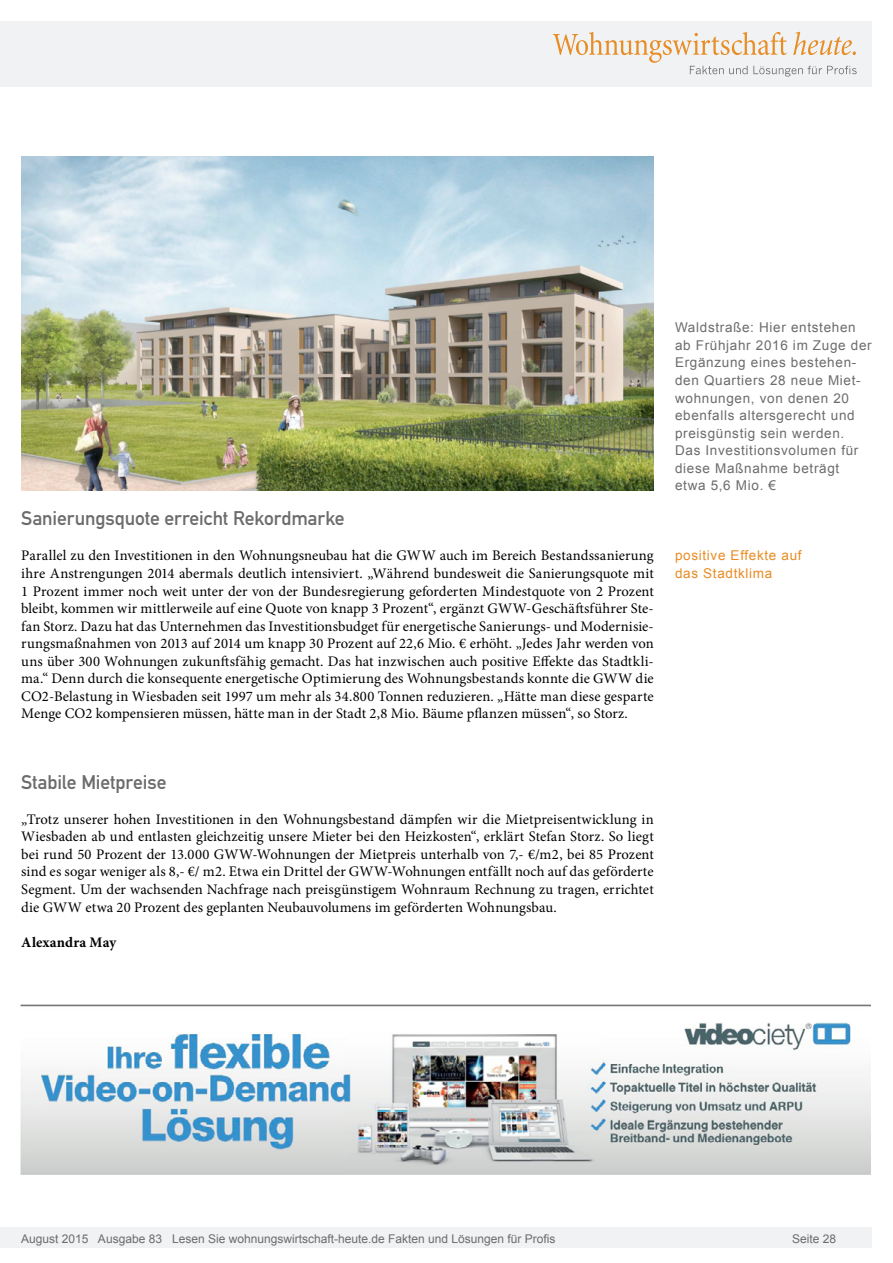
<style>
.page{position:relative;width:893px;height:1263px;background:#fff}
.page>*{position:absolute;margin:0;border:0;box-sizing:border-box;transform-origin:0 0}
.Überschrift_Grau{font:19.5px "DIN Mittelschrift";letter-spacing:-.005em;color:#6c6c6c}
.Fließtext_erste_Zeil{font:14.7px/17.5px "Minion Pro";letter-spacing:.005em;color:#000;text-align:justify}
.AUTOR{font:700 14.7px "Minion Pro";letter-spacing:.01em;color:#000}
.Bildunterschrift{font:13.5px/17.5px "Arial";letter-spacing:.05em;color:#6c6c6c}
.Info{font:13.5px/17.5px "Arial";letter-spacing:.05em;color:#e88c24}
.t1{font:12px "Arial";color:#6c6c6c}
</style>
<div class="page">
<div style="left:0;top:1227px;width:872px;height:20px;background:#f1f2f3"></div>
<div style="left:0;top:21px;width:872px;height:66px;background:#f1f2f3"></div>
<svg style="left:553px;top:32px;width:304px;height:45px"></svg>
<img style="left:21px;top:157px;width:633px;height:333px">
<img style="left:21px;top:1004px;width:849px;height:171px">
<p class="Überschrift_Grau" style="left:21px;top:507px;width:325px">Sanierungsquote erreicht Rekordmarke</p>
<p class="Fließtext_erste_Zeil" style="left:21px;top:547px;width:634px">Parallel zu den Investitionen in den Wohnungsneubau hat die GWW auch im Bereich Bestandssanierung ihre Anstrengungen 2014 abermals deutlich intensiviert. „Während bundesweit die Sanierungsquote mit 1 Prozent immer noch weit unter der von der Bundesregierung geforderten Mindestquote von 2 Prozent bleibt, kommen wir mittlerweile auf eine Quote von knapp 3 Prozent“, ergänzt GWW-Geschäftsführer Ste&shy;fan Storz. Dazu hat das Unternehmen das Investitionsbudget für energetische Sanierungs- und Modernisie&shy;rungsmaßnahmen von 2013 auf 2014 um knapp 30 Prozent auf 22,6 Mio. € erhöht. „Jedes Jahr werden von uns über 300 Wohnungen zukunftsfähig gemacht. Das hat inzwischen auch positive Effekte das Stadtkli&shy;ma.“ Denn durch die konsequente energetische Optimierung des Wohnungsbestands konnte die GWW die CO2-Belastung in Wiesbaden seit 1997 um mehr als 34.800 Tonnen reduzieren. „Hätte man diese gesparte Menge CO2 kompensieren müssen, hätte man in der Stadt 2,8 Mio. Bäume pflanzen müssen“, so Storz.</p>
<p class="Überschrift_Grau" style="left:21px;top:770px;width:147px">Stabile Mietpreise</p>
<p class="Fließtext_erste_Zeil" style="left:21px;top:810px;width:634px">„Trotz unserer hohen Investitionen in den Wohnungsbestand dämpfen wir die Mietpreisentwicklung in Wiesbaden ab und entlasten gleichzeitig unsere Mieter bei den Heizkosten“, erklärt Stefan Storz. So liegt bei rund 50 Prozent der 13.000 GWW-Wohnungen der Mietpreis unterhalb von 7,- €/m2, bei 85 Prozent sind es sogar weniger als 8,- €/ m2. Etwa ein Drittel der GWW-Wohnungen entfällt noch auf das geförderte Segment. Um der wachsenden Nachfrage nach preisgünstigem Wohnraum Rechnung zu tragen, errichtet die GWW etwa 20 Prozent des geplanten Neubauvolumens im geförderten Wohnungsbau.</p>
<p class="AUTOR" style="left:21px;top:931px;width:96px">Alexandra May</p>
<p class="Bildunterschrift" style="left:675px;top:319px;width:198px">Waldstraße: Hier entstehen ab Frühjahr 2016 im Zuge der<br>Ergänzung eines bestehen&shy;den Quartiers 28 neue Miet&shy;wohnungen, von denen 20 ebenfalls altersgerecht und preisgünstig sein werden.<br>Das Investitionsvolumen für diese Maßnahme beträgt etwa 5,6 Mio. €</p>
<p class="Info" style="left:675px;top:547px;width:128px">positive Effekte auf das Stadtklima</p>
<p class="t1" style="left:21px;top:1230px;width:536px">August 2015 Ausgabe 83 Lesen Sie wohnungswirtschaft-heute.de Fakten und Lösungen für Profis</p>
<p class="t1" style="left:792px;top:1231px;width:46px">Seite 28</p>
</div>
